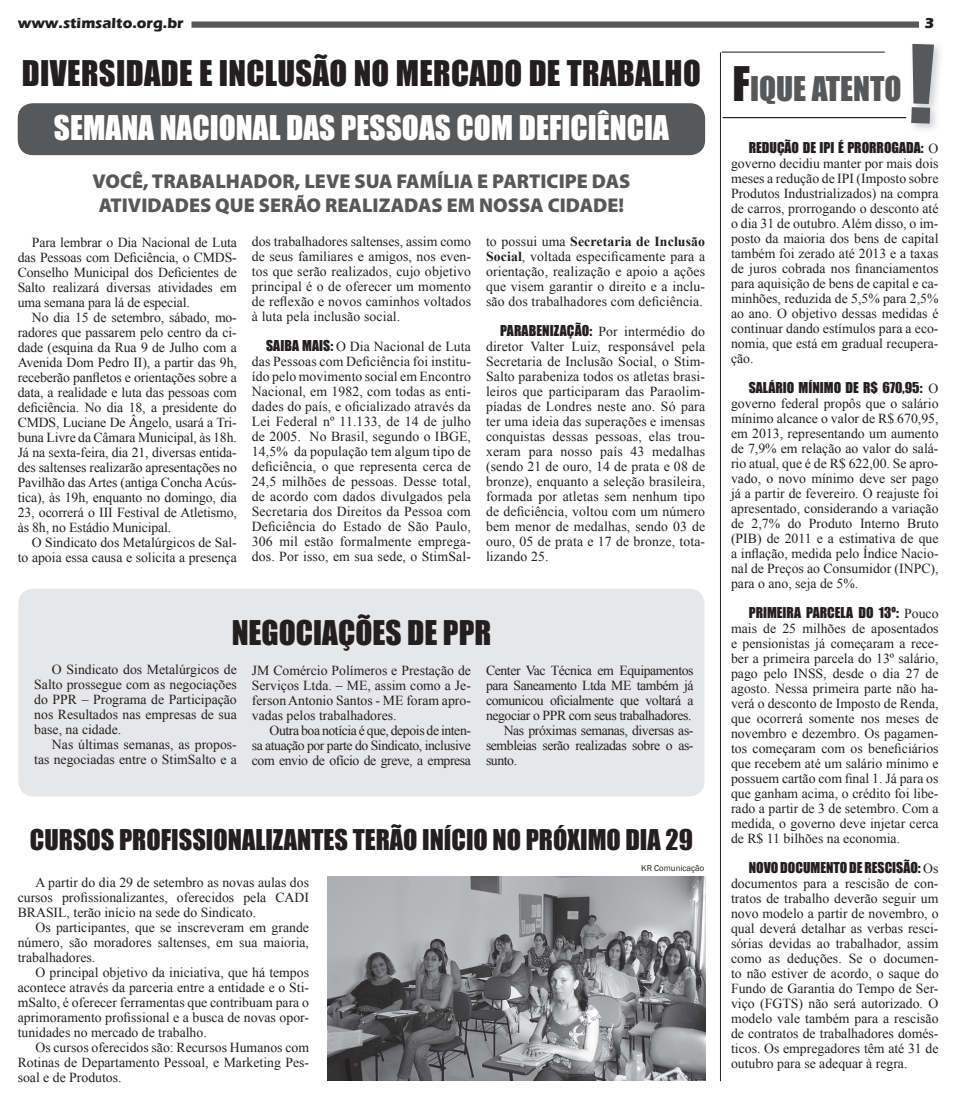
<style>
.page{position:relative;width:957px;height:1099px;background:#fff}
.page>*{position:absolute;margin:0;border:0;box-sizing:border-box;transform-origin:0 0}
.t1{font:32.5px "Impact";letter-spacing:.01em;color:#231f20}
.t2{font:31.25px "Impact";color:#fff}
.t3{font:31.25px "Impact";color:#231f20}
.t4{font:31.25px "Impact";color:#57585a}
.t5{font:26.25px "Impact";color:#231f20}
.t6{font:900 20px/24px "Myriad Pro";color:#57585a;text-align:center}
.t7{font:700 15px "Eras ITC";color:#231f20}
.t8{font:13.75px/15px "Times New Roman";color:#231f20;text-align:justify}
.t9{font:13.75px "Times New Roman";letter-spacing:-.03em;color:#231f20}
.t10{font:13.75px "Impact";color:#231f20}
.t11{font:8.75px "Franklin Gothic";color:#231f20}
.s1{font-size:43.75px;color:#231f20}
.s2{font-family:"Impact"}
.s3{font-weight:700}
.s4{font-family:"Times New Roman"}
</style>
<div class="page">
<div style="left:18px;top:103px;width:687px;height:52px;background:#57585a;border-radius:15px"></div>
<div style="left:191px;top:21px;width:728px;height:7px;background:#57585a"></div>
<hr style="left:721px;top:52px;width:164px;height:1px;background:#231f20">
<hr style="left:722px;top:117px;width:184px;height:1px;background:#231f20">
<hr style="left:720px;top:52px;width:1px;height:1029px;background:#231f20">
<div style="left:18px;top:588px;width:686px;height:208px;background:#e6e7e9;border-radius:15px"></div>
<img style="left:328px;top:876px;width:377px;height:203px">
<svg style="left:910px;top:44px;width:24px;height:80px"></svg>
<p class="t7" style="left:18px;top:15px;width:167px">www.stimsalto.org.br</p>
<p class="t7" style="left:924px;top:15px;width:11px">3</p>
<h2 class="t4" style="left:732px;top:65px;width:171px"><span class="s1">F</span>IQUE ATENTO</h2>
<h1 class="t1" style="left:22px;top:48px;width:680px">DIVERSIDADE E INCLUSÃO NO MERCADO DE TRABALHO</h1>
<h2 class="t2" style="left:54px;top:104px;width:616px">SEMANA NACIONAL DAS PESSOAS COM DEFICIÊNCIA</h2>
<h3 class="t6" style="left:92px;top:168px;width:539px">VOCÊ, TRABALHADOR, LEVE SUA FAMÍLIA E PARTICIPE DAS<br>ATIVIDADES QUE SERÃO REALIZADAS EM NOSSA CIDADE!</h3>
<p class="t8" style="left:252px;top:234px;width:221px">dos trabalhadores saltenses, assim como de seus familiares e amigos, nos even&shy;tos que serão realizados, cujo objetivo principal é o de oferecer um momento de reflexão e novos caminhos voltados à luta pela inclusão social.</p>
<p class="t8" style="left:252px;top:339px;width:221px;text-indent:14px"><span class="s2">SAIBA MAIS:</span> O Dia Nacional de Luta das Pessoas com Deficiência foi institu&shy;ído pelo movimento social em Encontro Nacional, em 1982, com todas as enti&shy;dades do país, e oficializado através da Lei Federal nº 11.133, de 14 de julho de 2005. No Brasil, segundo o IBGE, 14,5% da população tem algum tipo de deficiência, o que representa cerca de 24,5 milhões de pessoas. Desse total, de acordo com dados divulgados pela Secretaria dos Direitos da Pessoa com Deficiência do Estado de São Paulo, 306 mil estão formalmente emprega&shy;dos. Por isso, em sua sede, o StimSal-</p>
<p class="t8" style="left:486px;top:234px;width:221px">to possui uma <span class="s3">Secretaria de Inclusão Social</span>, voltada especificamente para a orientação, realização e apoio a ações que visem garantir o direito e a inclu&shy;são dos trabalhadores com deficiência.</p>
<p class="t8" style="left:486px;top:324px;width:221px;text-indent:14px"><span class="s2">PARABENIZAÇÃO:</span> Por intermédio do diretor Valter Luiz, responsável pela Secretaria de Inclusão Social, o Stim-Salto parabeniza todos os atletas brasi&shy;leiros que participaram das Paraolim&shy;píadas de Londres neste ano. Só para ter uma ideia das superações e imensas conquistas dessas pessoas, elas trou&shy;xeram para nosso país 43 medalhas (sendo 21 de ouro, 14 de prata e 08 de bronze), enquanto a seleção brasileira, formada por atletas sem nenhum tipo de deficiência, voltou com um número bem menor de medalhas, sendo 03 de ouro, 05 de prata e 17 de bronze, tota&shy;lizando 25.</p>
<p class="t8" style="left:18px;top:234px;width:221px;text-indent:14px">Para lembrar o Dia Nacional de Luta das Pessoas com Deficiência, o CMDS-Conselho Municipal dos Deficientes de Salto realizará diversas atividades em uma semana para lá de especial.</p>
<p class="t8" style="left:18px;top:309px;width:221px;text-indent:14px">No dia 15 de setembro, sábado, mo&shy;radores que passarem pelo centro da ci&shy;dade (esquina da Rua 9 de Julho com a Avenida Dom Pedro II), a partir das 9h, receberão panfletos e orientações sobre a data, a realidade e luta das pessoas com deficiência. No dia 18, a presidente do CMDS, Luciane De Ângelo, usará a Tri&shy;buna Livre da Câmara Municipal, às 18h.<br>Já na sexta-feira, dia 21, diversas entida&shy;des saltenses realizarão apresentações no Pavilhão das Artes (antiga Concha Acús&shy;tica), às 19h, enquanto no domingo, dia 23, ocorrerá o III Festival de Atletismo, às 8h, no Estádio Municipal.</p>
<p class="t8" style="left:18px;top:535px;width:221px;text-align:right">O Sindicato dos Metalúrgicos de Sal-<br>to apoia essa causa e solicita a presença</p>
<h2 class="t3" style="left:232px;top:608px;width:261px">NEGOCIAÇÕES DE PPR</h2>
<p class="t8" style="left:34px;top:661px;width:204px;text-indent:18px">O Sindicato dos Metalúrgicos de Salto prossegue com as negociações do PPR – Programa de Participação nos Resultados nas empresas de sua base, na cidade.</p>
<p class="t8" style="left:34px;top:736px;width:204px;text-align:right">Nas últimas semanas, as propos&shy;tas negociadas entre o StimSalto e a</p>
<p class="t8" style="left:252px;top:662px;width:221px">JM Comércio Polímeros e Prestação de Serviços Ltda. – ME, assim como a Je&shy;ferson Antonio Santos - ME foram apro&shy;vadas pelos trabalhadores.</p>
<p class="t8" style="left:252px;top:722px;width:221px;text-indent:18px">Outra boa notícia é que, depois de inten&shy;sa atuação por parte do Sindicato, inclusive com envio de ofício de greve, a empresa</p>
<p class="t9" style="left:486px;top:661px;width:209px">Center Vac Técnica em Equipamentos</p>
<p class="t9" style="left:486px;top:676px;width:209px">para Saneamento Ltda ME também já</p>
<p class="t9" style="left:486px;top:691px;width:209px">comunicou oficialmente que voltará a</p>
<p class="t9" style="left:486px;top:706px;width:207px">negociar o PPR com seus trabalhadores.</p>
<p class="t9" style="left:504px;top:721px;width:191px">Nas próximas semanas, diversas as-</p>
<p class="t9" style="left:486px;top:736px;width:209px">sembleias serão realizadas sobre o as-</p>
<p class="t8" style="left:486px;top:753px;width:33px">sunto.</p>
<h3 class="t5" style="left:30px;top:819px;width:664px">CURSOS PROFISSIONALIZANTES TERÃO INÍCIO NO PRÓXIMO DIA 29</h3>
<p class="t8" style="left:18px;top:874px;width:293px;text-indent:18px">A partir do dia 29 de setembro as novas aulas dos cursos profissionalizantes, oferecidos pela CADI BRASIL, terão início na sede do Sindicato.</p>
<p class="t8" style="left:18px;top:919px;width:293px;text-indent:18px">Os participantes, que se inscreveram em grande número, são moradores saltenses, em sua maioria, trabalhadores.</p>
<p class="t8" style="left:18px;top:964px;width:293px;text-indent:18px">O principal objetivo da iniciativa, que há tempos acontece através da parceria entre a entidade e o Sti&shy;mSalto, é oferecer ferramentas que contribuam para o aprimoramento profissional e a busca de novas opor&shy;tunidades no mercado de trabalho.</p>
<p class="t8" style="left:18px;top:1039px;width:293px;text-indent:18px">Os cursos oferecidos são: Recursos Humanos com Rotinas de Departamento Pessoal, e Marketing Pes&shy;soal e de Produtos.</p>
<p class="t11" style="left:641px;top:862px;width:65px">KR Comunicação</p>
<p class="t10" style="left:749px;top:137px;width:191px">REDUÇÃO DE IPI É PRORROGADA: <span class="s4">O</span></p>
<p class="t8" style="left:731px;top:155px;width:209px">governo decidiu manter por mais dois meses a redução de IPI (Imposto sobre Produtos Industrializados) na compra de carros, prorrogando o desconto até o dia 31 de outubro. Além disso, o im&shy;posto da maioria dos bens de capital também foi zerado até 2013 e a taxas de juros cobrada nos financiamentos para aquisição de bens de capital e ca&shy;minhões, reduzida de 5,5% para 2,5% ao ano. O objetivo dessas medidas é continuar dando estímulos para a eco&shy;nomia, que está em gradual recupera&shy;ção.</p>
<p class="t10" style="left:749px;top:377px;width:191px">SALÁRIO MÍNIMO DE R$ 670,95: <span class="s4">O</span></p>
<p class="t8" style="left:731px;top:395px;width:209px">governo federal propôs que o salário mínimo alcance o valor de R$ 670,95, em 2013, representando um aumento de 7,9% em relação ao valor do salá&shy;rio atual, que é de R$ 622,00. Se apro&shy;vado, o novo mínimo deve ser pago já a partir de fevereiro. O reajuste foi apresentado, considerando a variação de 2,7% do Produto Interno Bruto (PIB) de 2011 e a estimativa de que a inflação, medida pelo Índice Nacio&shy;nal de Preços ao Consumidor (INPC), para o ano, seja de 5%.</p>
<p class="t10" style="left:749px;top:602px;width:191px">PRIMEIRA PARCELA DO 13º: <span class="s4">Pouco</span></p>
<p class="t8" style="left:731px;top:620px;width:209px">mais de 25 milhões de aposentados e pensionistas já começaram a rece&shy;ber a primeira parcela do 13º salário, pago pelo INSS, desde o dia 27 de agosto. Nessa primeira parte não ha&shy;verá o desconto de Imposto de Renda, que ocorrerá somente nos meses de novembro e dezembro. Os pagamen&shy;tos começaram com os beneficiários que recebem até um salário mínimo e possuem cartão com final 1. Já para os que ganham acima, o crédito foi libe&shy;rado a partir de 3 de setembro. Com a medida, o governo deve injetar cerca de R$ 11 bilhões na economia.</p>
<p class="t10" style="left:749px;top:857px;width:191px">NOVO DOCUMENTO DE RESCISÃO: <span class="s4">Os</span></p>
<p class="t8" style="left:731px;top:876px;width:209px">documentos para a rescisão de con&shy;tratos de trabalho deverão seguir um novo modelo a partir de novembro, o qual deverá detalhar as verbas resci&shy;sórias devidas ao trabalhador, assim como as deduções. Se o documen&shy;to não estiver de acordo, o saque do Fundo de Garantia do Tempo de Ser&shy;viço (FGTS) não será autorizado. O modelo vale também para a rescisão de contratos de trabalhadores domés&shy;ticos. Os empregadores têm até 31 de outubro para se adequar à regra.</p>
</div>
